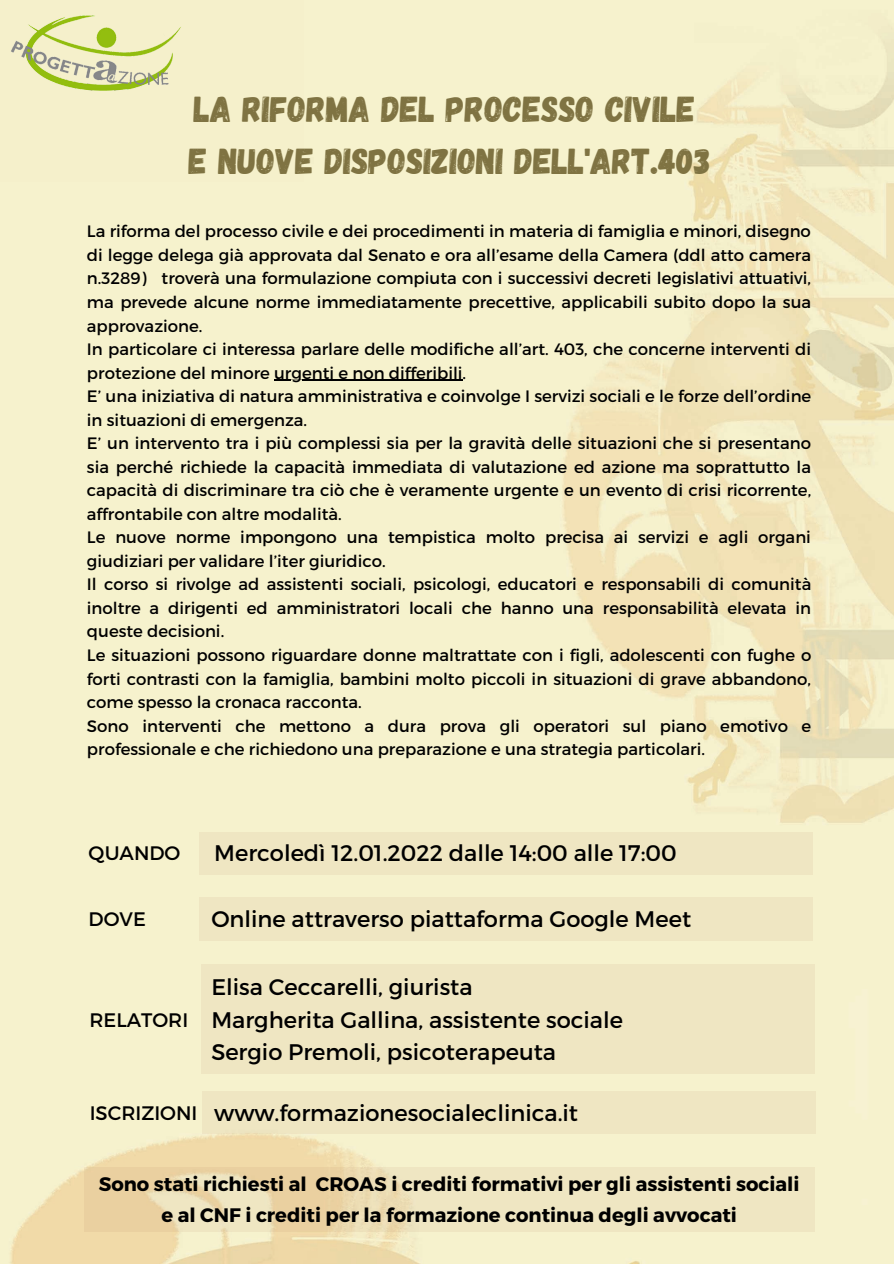
<style>
.page{position:relative;width:894px;height:1264px;background:#fff}
.page>*{position:absolute;margin:0;border:0;box-sizing:border-box;transform-origin:0 0}
.t1{font:36px "Gagalin";color:#7f7342}
.t2{font:22.5px "Montserrat";color:#000}
.t3{font:700 19.5px/30.5px "Montserrat";color:#000;text-align:center}
.t4{font:19.5px "Montserrat";color:#000}
.t5{font:16.5px/23.5px "Montserrat";color:#000;text-align:justify}
</style>
<div class="page">
<img style="left:0;top:0;width:893px;height:1263px">
<div style="left:0;top:0;width:304px;height:181px;background:#f5f0cb"></div>
<div style="left:200px;top:831px;width:612px;height:43px;background:#efe6c2"></div>
<div style="left:203px;top:1091px;width:612px;height:43px;background:#efe6c2"></div>
<svg style="left:84px;top:1167px;width:730px;height:64px;background:#eddfb8"></svg>
<div style="left:201px;top:964px;width:613px;height:109px;background:#efe6c2"></div>
<div style="left:200px;top:897px;width:612px;height:43px;background:#efe6c2"></div>
<img style="left:11px;top:15px;width:170px;height:76px">
<hr style="left:274px;top:379px;width:188px;height:2px;background:#000">
<p class="t1" style="left:194px;top:86px;width:503px">LA RIFORMA DEL PROCESSO CIVILE</p>
<p class="t1" style="left:189px;top:138px;width:523px">E NUOVE DISPOSIZIONI DELL'ART.403</p>
<p class="t5" style="left:87px;top:219px;width:725px">La riforma del processo civile e dei procedimenti in materia di famiglia e minori, disegno di legge delega già approvata dal Senato e ora all’esame della Camera (ddl atto camera n.3289) troverà una formulazione compiuta con i successivi decreti legislativi attuativi, ma prevede alcune norme immediatamente precettive, applicabili subito dopo la sua approvazione.</p>
<p class="t5" style="left:87px;top:336px;width:725px">In particolare ci interessa parlare delle modifiche all’art. 403, che concerne interventi di protezione del minore urgenti e non differibili.</p>
<p class="t5" style="left:87px;top:383px;width:725px">E’ una iniziativa di natura amministrativa e coinvolge I servizi sociali e le forze dell’ordine in situazioni di emergenza.</p>
<p class="t5" style="left:87px;top:431px;width:725px">E’ un intervento tra i più complessi sia per la gravità delle situazioni che si presentano sia perché richiede la capacità immediata di valutazione ed azione ma soprattutto la capacità di discriminare tra ciò che è veramente urgente e un evento di crisi ricorrente, affrontabile con altre modalità.</p>
<p class="t5" style="left:87px;top:525px;width:725px">Le nuove norme impongono una tempistica molto precisa ai servizi e agli organi giudiziari per validare l’iter giuridico.</p>
<p class="t5" style="left:87px;top:572px;width:725px">Il corso si rivolge ad assistenti sociali, psicologi, educatori e responsabili di comunità inoltre a dirigenti ed amministratori locali che hanno una responsabilità elevata in queste decisioni.</p>
<p class="t5" style="left:87px;top:642px;width:725px">Le situazioni possono riguardare donne maltrattate con i figli, adolescenti con fughe o forti contrasti con la famiglia, bambini molto piccoli in situazioni di grave abbandono, come spesso la cronaca racconta.</p>
<p class="t5" style="left:87px;top:713px;width:725px">Sono interventi che mettono a dura prova gli operatori sul piano emotivo e professionale e che richiedono una preparazione e una strategia particolari.</p>
<p class="t4" style="left:89px;top:840px;width:93px">QUANDO</p>
<p class="t2" style="left:214px;top:838px;width:464px">Mercoledì 12.01.2022 dalle 14:00 alle 17:00</p>
<p class="t4" style="left:89px;top:906px;width:59px">DOVE</p>
<p class="t2" style="left:211px;top:904px;width:481px">Online attraverso piattaforma Google Meet</p>
<p class="t4" style="left:89px;top:1006px;width:100px">RELATORI</p>
<p class="t4" style="left:90px;top:1100px;width:109px">ISCRIZIONI</p>
<p class="t2" style="left:211px;top:972px;width:263px">Elisa Ceccarelli, giurista</p>
<p class="t2" style="left:211px;top:1005px;width:413px">Margherita Gallina, assistente sociale</p>
<p class="t2" style="left:211px;top:1037px;width:346px">Sergio Premoli, psicoterapeuta</p>
<p class="t2" style="left:214px;top:1098px;width:365px">www.formazionesocialeclinica.it</p>
<p class="t3" style="left:99px;top:1167px;width:702px">Sono stati richiesti al CROAS i crediti formativi per gli assistenti sociali e al CNF i crediti per la formazione continua degli avvocati</p>
</div>
